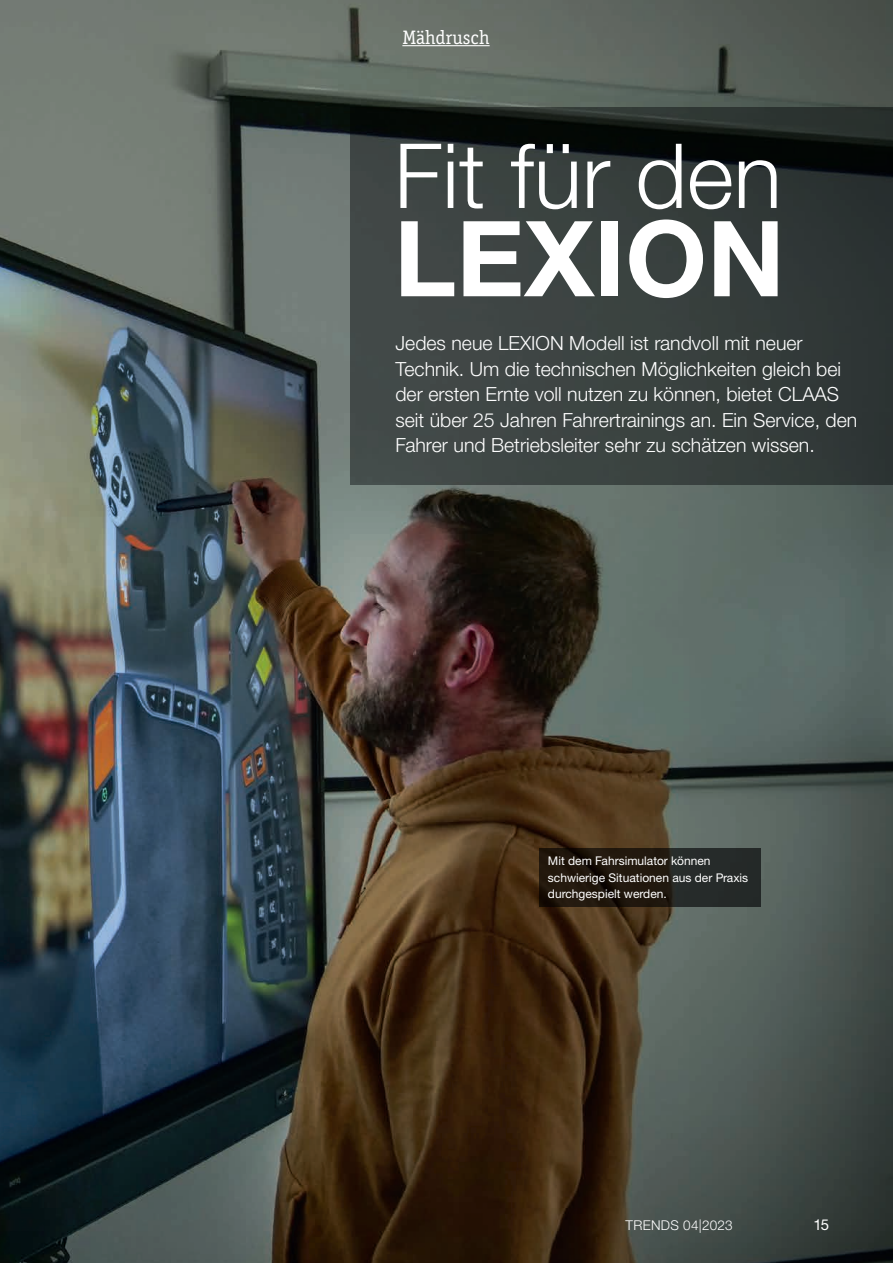
<style>
.page{position:relative;width:893px;height:1263px;background:#fff}
.page>*{position:absolute;margin:0;border:0;box-sizing:border-box;transform-origin:0 0}
.t1{font:700 105px "CLAAS Helvetica Neue";color:#fff}
.t2{font:300 89.85px "CLAAS Helvetica Neue";color:#fff}
.t3{font:300 19.5px/25.5px "CLAAS Helvetica Neue";color:#fff}
.t4{font:19.5px "Officina Serif ITC Pro";color:#fff}
.t5{font:15px "CLAAS Helvetica Neue";color:#fff}
.t6{font:300 13.5px "CLAAS Helvetica Neue";letter-spacing:.025em;color:#fff}
.t7{font:12px/16.5px "CLAAS Helvetica Neue";color:#fff}
</style>
<div class="page">
<img style="left:0;top:0;width:893px;height:1263px">
<svg style="left:350px;top:108px;width:543px;height:377px;fill:#39413f"></svg>
<hr style="left:402px;top:45px;width:88px;height:1px;background:#fff">
<svg style="left:539px;top:848px;width:221px;height:59px;fill:#241a10"></svg>
<p class="t4" style="left:402px;top:26px;width:89px">Mähdrusch</p>
<h2 class="t2" style="left:394px;top:118px;width:389px">Fit für den</h2>
<h1 class="t1" style="left:394px;top:191px;width:392px">LEXION</h1>
<p class="t3" style="left:395px;top:331px;width:463px">Jedes neue LEXION Modell ist randvoll mit neuer Technik. Um die technischen Möglichkeiten gleich bei der ersten Ernte voll nutzen zu können, bietet CLAAS seit über 25 Jahren Fahrertrainings an. Ein Service, den Fahrer und Betriebsleiter sehr zu schätzen wissen.</p>
<p class="t7" style="left:548px;top:853px;width:202px">Mit dem Fahrsimulator können schwierige Situationen aus der Praxis durchgespielt werden.</p>
<p class="t6" style="left:625px;top:1216px;width:109px">TRENDS 04|2023</p>
<p class="t5" style="left:813px;top:1215px;width:17px">15</p>
</div>
